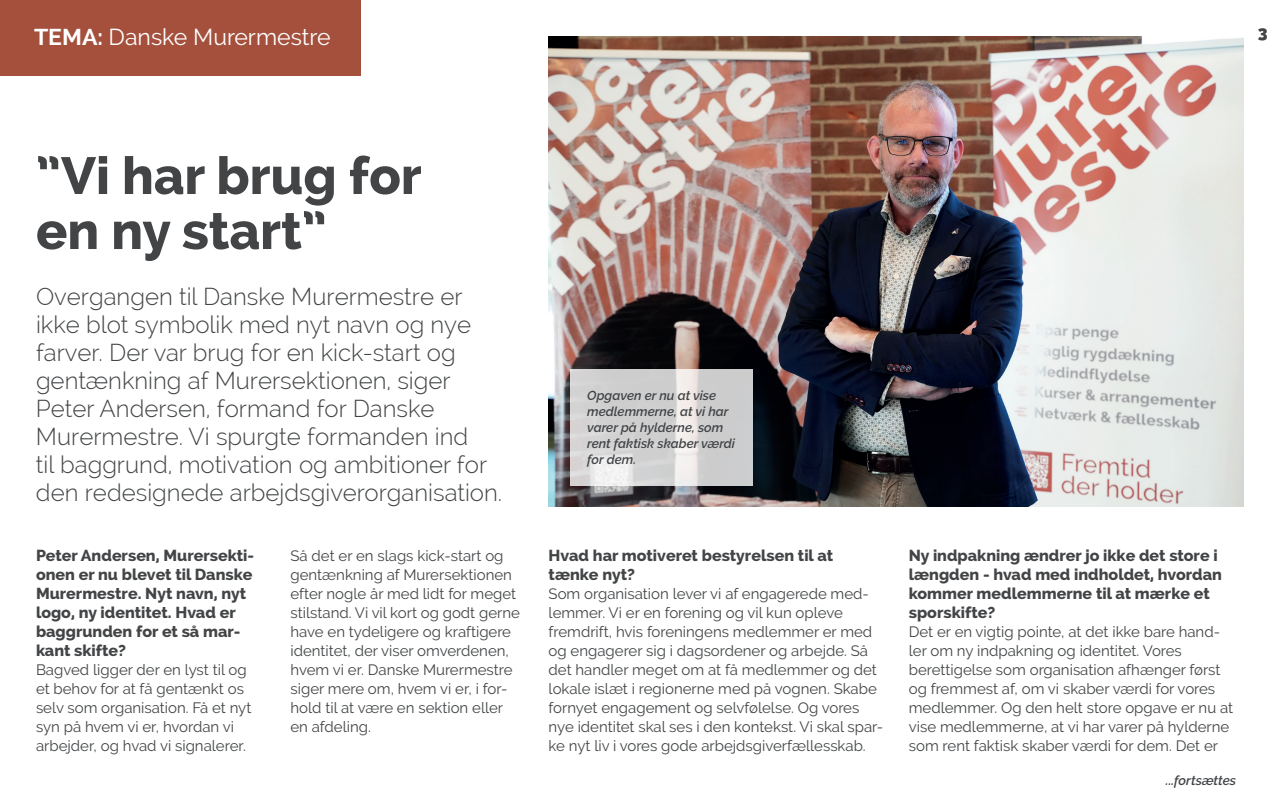
<style>
.page{position:relative;width:1280px;height:800px;background:#fff}
.page>*{position:absolute;margin:0;border:0;box-sizing:border-box;transform-origin:0 0}
.t1{font:800 52px/55px "Raleway";color:#424446}
.t2{font:300 24px/28px "Raleway";color:#424446}
.t3{font:23px "Raleway";color:#fff}
.t4{font:900 17px "Raleway";color:#424446}
.t5{font:800 16px/19px "Raleway";color:#424446}
.t6{font:15px/19px "Raleway";color:#424446}
.t7{font:italic 600 13.1px "Raleway";color:#424446}
.t8{font:italic 600 13px/16px "Raleway";color:#424446}
.s1{font-weight:700}
</style>
<div class="page">
<div style="left:0;top:0;width:361px;height:76px;background:#a4503c"></div>
<img style="left:549px;top:36px;width:695px;height:471px">
<svg style="left:570px;top:369px;width:183px;height:117px;background:#d5d5d5"></svg>
<h3 class="t3" style="left:34px;top:23px;width:298px"><span class="s1">TEMA:</span> Danske Murermestre</h3>
<p class="t4" style="left:1258px;top:22px;width:11px">3</p>
<h1 class="t1" style="left:36px;top:149px;width:387px">”Vi har brug for en ny start”</h1>
<p class="t2" style="left:36px;top:282px;width:468px">Overgangen til Danske Murermestre er ikke blot symbolik med nyt navn og nye farver. Der var brug for en kick-start og gentænkning af Murersektionen, siger Peter Andersen, formand for Danske Murermestre. Vi spurgte formanden ind<br>til baggrund, motivation og ambitioner for den redesignede arbejdsgiverorganisation.</p>
<p class="t5" style="left:36px;top:546px;width:220px">Peter Andersen, Murersekti&shy;onen er nu blevet til Danske<br>Murermestre. Nyt navn, nyt logo, ny identitet. Hvad er baggrunden for et så mar&shy;kant skifte?</p>
<p class="t6" style="left:36px;top:660px;width:217px">Bagved ligger der en lyst til og et behov for at få gentænkt os selv som organisation. Få et nyt syn på hvem vi er, hvordan vi arbejder, og hvad vi signalerer.</p>
<p class="t6" style="left:291px;top:546px;width:231px">Så det er en slags kick-start og gentænkning af Murersektionen efter nogle år med lidt for meget stilstand. Vi vil kort og godt gerne have en tydeligere og kraftigere identitet, der viser omverdenen, hvem vi er. Danske Murermestre siger mere om, hvem vi er, i for&shy;hold til at være en sektion eller en afdeling.</p>
<p class="t8" style="left:587px;top:388px;width:149px">Opgaven er nu at vise medlemmerne, at vi har varer på hylderne, som rent faktisk skaber værdi for dem.</p>
<p class="t5" style="left:549px;top:546px;width:286px">Hvad har motiveret bestyrelsen til at tænke nyt?</p>
<p class="t6" style="left:549px;top:584px;width:336px">Som organisation lever vi af engagerede med&shy;lemmer. Vi er en forening og vil kun opleve fremdrift, hvis foreningens medlemmer er med og engagerer sig i dagsordener og arbejde. Så det handler meget om at få medlemmer og det lokale islæt i regionerne med på vognen. Skabe fornyet engagement og selvfølelse. Og vores nye identitet skal ses i den kontekst. Vi skal spar&shy;ke nyt liv i vores gode arbejdsgiverfællesskab.</p>
<p class="t5" style="left:909px;top:546px;width:315px">Ny indpakning ændrer jo ikke det store i længden - hvad med indholdet, hvordan kommer medlemmerne til at mærke et sporskifte?</p>
<p class="t6" style="left:909px;top:622px;width:326px">Det er en vigtig pointe, at det ikke bare hand&shy;ler om ny indpakning og identitet. Vores berettigelse som organisation afhænger først og fremmest af, om vi skaber værdi for vores medlemmer. Og den helt store opgave er nu at vise medlemmerne, at vi har varer på hylderne som rent faktisk skaber værdi for dem. Det er</p>
<p class="t7" style="left:1166px;top:773px;width:72px">...fortsættes</p>
</div>
